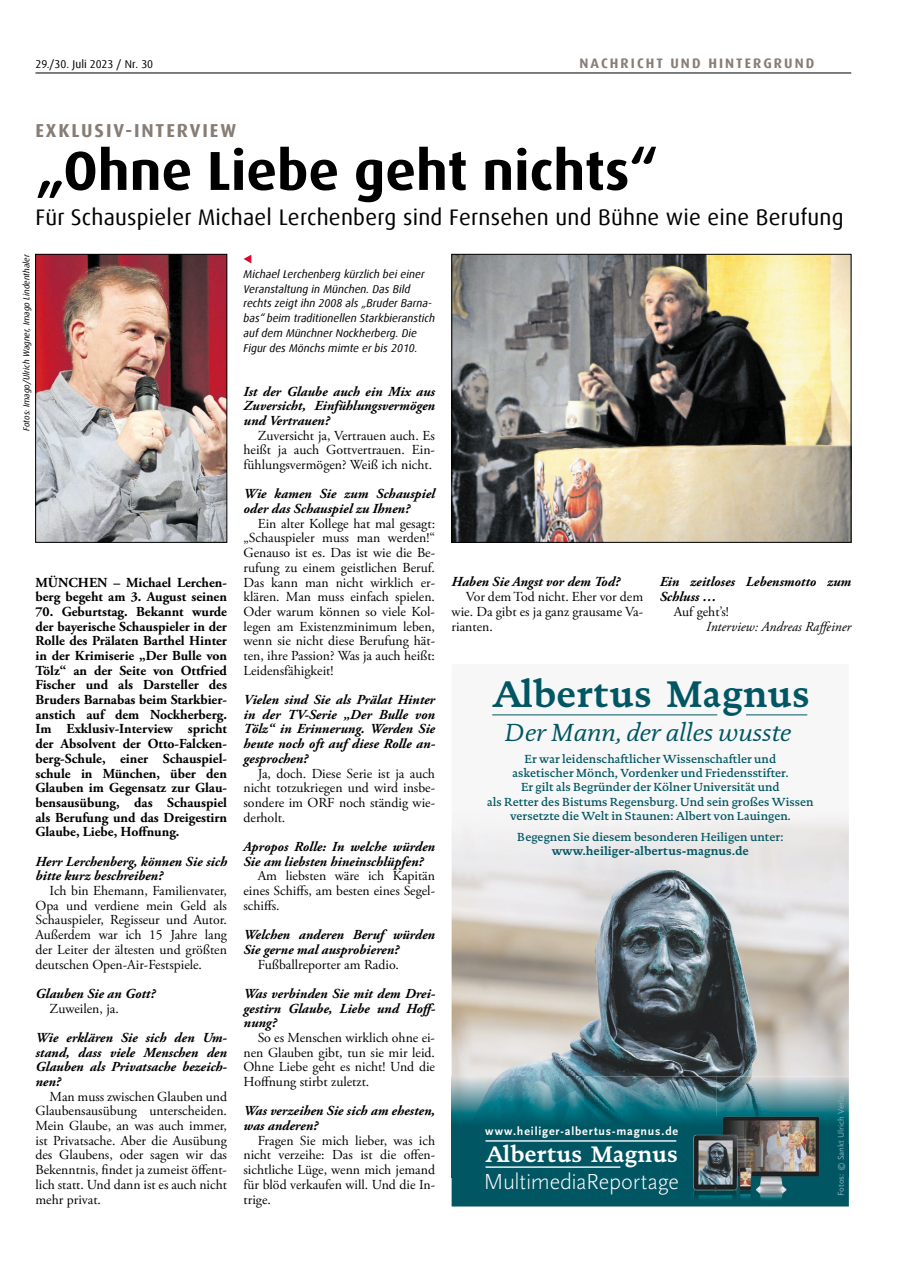
<style>
.page{position:relative;width:908px;height:1276px;background:#fff}
.page>*{position:absolute;margin:0;border:0;box-sizing:border-box;transform-origin:0 0}
.t1{font:700 55px "Dax Offc Pro";color:#000}
.t2{font:700 37.62px "DTL Documenta TOT";color:#005663}
.t3{font:italic 25.12px "DTL Documenta TOT";color:#005663}
.t4{font:300 22.75px "Scala Sans";letter-spacing:-.01em;color:#fff}
.t5{font:700 22.75px "DTL Documenta TOT";color:#fff}
.t6{font:22.5px "Dax Offc Pro";letter-spacing:.01em;color:#000}
.t7{font:700 18.75px "Dax Offc Pro";letter-spacing:.1em;color:#867d76}
.t8{font:13.75px/14.6px "Adobe Garamond Pro";color:#000;text-align:justify}
.t9{font:italic 700 13.75px/14.6px "Adobe Garamond Pro";color:#000}
.t10{font:700 13.75px/14.6px "Adobe Garamond Pro";color:#000}
.t11{font:italic 13.75px "Adobe Garamond Pro";color:#000}
.t12{font:700 13.75px "Dax Offc Pro";letter-spacing:.15em;color:#867d76}
.t13{font:700 12px "Scala Sans";letter-spacing:.07em;color:#fff}
.t14{font:500 11.88px/14.2px "DTL Documenta TOT";color:#005663;text-align:center}
.t15{font:700 11.88px "DTL Documenta TOT";color:#005663}
.t16{font:italic 11.25px/14.8px "Dax Offc Pro";color:#000}
.t17{font:11.25px "Dax Offc Pro";color:#000}
.t18{font:italic 8.75px "Dax Offc Pro";color:#000}
.t19{font:8.75px "Scala Sans";color:#88b4bd}
</style>
<div class="page">
<hr style="left:35px;top:73px;width:815px;height:1px;background:#000">
<img style="left:37px;top:256px;width:188px;height:284px">
<div style="left:35px;top:254px;width:192px;height:288px;border:1px solid #000"></div>
<img style="left:453px;top:256px;width:395px;height:284px">
<div style="left:451px;top:254px;width:399px;height:288px;border:1px solid #000"></div>
<svg style="left:243px;top:255px;width:8px;height:8px"></svg>
<img style="left:451px;top:714px;width:397px;height:362px">
<div style="left:451px;top:1178px;width:397px;height:28px;background:#005663"></div>
<img style="left:451px;top:1076px;width:265px;height:102px">
<img style="left:716px;top:1076px;width:132px;height:68px">
<img style="left:819px;top:1144px;width:29px;height:34px">
<hr style="left:492px;top:714px;width:225px;height:1px;background:#005663">
<hr style="left:745px;top:714px;width:61px;height:1px;background:#005663">
<img style="left:693px;top:1116px;width:126px;height:84px">
<hr style="left:485px;top:1166px;width:135px;height:1px;background:#fff">
<hr style="left:485px;top:1140px;width:191px;height:1px;background:#fff">
<p class="t17" style="left:35px;top:56px;width:119px">29./30. Juli 2023 / Nr. 30</p>
<p class="t12" style="left:579px;top:54px;width:236px">NACHRICHT UND HINTERGRUND</p>
<h3 class="t7" style="left:35px;top:119px;width:202px">EXKLUSIV-INTERVIEW</h3>
<h1 class="t1" style="left:35px;top:135px;width:623px">„Ohne Liebe geht nichts“</h1>
<h3 class="t6" style="left:35px;top:202px;width:809px">Für Schauspieler Michael Lerchenberg sind Fernsehen und Bühne wie eine Berufung</h3>
<p class="t18" style="left:21px;top:431px;width:179px;rotate:-90deg">Fotos: Imago/Ulrich Wagner, Imago Lindenthaler</p>
<p class="t10" style="left:35px;top:575px;width:193px">MÜNCHEN – Michael Lerchen&shy;berg begeht am 3. August seinen</p>
<p class="t10" style="left:35px;top:604px;width:193px;text-align:justify">70. Geburtstag. Bekannt wurde der bayerische Schauspieler in der Rolle des Prälaten Barthel Hinter in der Krimiserie „Der Bulle von Tölz“ an der Seite von Ottfried Fischer und als Darsteller des Bruders Barnabas beim Starkbier&shy;anstich auf dem Nockherberg.<br>Im Exklusiv-Interview spricht der Absolvent der Otto-Falcken&shy;berg-Schule, einer Schauspiel&shy;schule in München, über den Glauben im Gegensatz zur Glau&shy;bensausübung, das Schauspiel als Berufung und das Dreigestirn Glaube, Liebe, Hoffnung.</p>
<p class="t9" style="left:35px;top:854px;width:193px">Herr Lerchenberg, können Sie sich bitte kurz beschreiben?</p>
<p class="t8" style="left:35px;top:884px;width:193px;text-indent:14px">Ich bin Ehemann, Familienvater, Opa und verdiene mein Geld als Schauspieler, Regisseur und Autor.<br>Außerdem war ich 15 Jahre lang der Leiter der ältesten und größten deutschen Open-Air-Festspiele.</p>
<p class="t9" style="left:35px;top:986px;width:121px">Glauben Sie an Gott?</p>
<p class="t8" style="left:50px;top:1001px;width:71px">Zuweilen, ja.</p>
<p class="t9" style="left:35px;top:1030px;width:193px;text-align:justify">Wie erklären Sie sich den Um&shy;stand, dass viele Menschen den Glauben als Privatsache bezeich&shy;nen?</p>
<p class="t8" style="left:35px;top:1089px;width:193px;text-indent:14px">Man muss zwischen Glauben und Glaubensausübung unterscheiden.<br>Mein Glaube, an was auch immer, ist Privatsache. Aber die Ausübung des Glaubens, oder sagen wir das Bekenntnis, findet ja zumeist öffent&shy;lich statt. Und dann ist es auch nicht mehr privat.</p>
<p class="t16" style="left:243px;top:267px;width:193px">Michael Lerchenberg kürzlich bei einer Veranstaltung in München. Das Bild rechts zeigt ihn 2008 als „Bruder Barna&shy;bas“ beim traditionellen Starkbieranstich auf dem Münchner Nockherberg. Die Figur des Mönchs mimte er bis 2010.</p>
<p class="t9" style="left:243px;top:384px;width:193px;text-align:justify">Ist der Glaube auch ein Mix aus Zuversicht, Einfühlungsvermögen und Vertrauen?</p>
<p class="t8" style="left:243px;top:428px;width:193px;text-indent:14px">Zuversicht ja, Vertrauen auch. Es heißt ja auch Gottvertrauen. Ein&shy;fühlungsvermögen? Weiß ich nicht.</p>
<p class="t9" style="left:243px;top:487px;width:193px">Wie kamen Sie zum Schauspiel oder das Schauspiel zu Ihnen?</p>
<p class="t8" style="left:243px;top:516px;width:193px;text-indent:14px">Ein alter Kollege hat mal gesagt: „Schauspieler muss man werden!“ Genauso ist es. Das ist wie die Be&shy;rufung zu einem geistlichen Beruf.<br>Das kann man nicht wirklich er&shy;klären. Man muss einfach spielen.<br>Oder warum können so viele Kol&shy;legen am Existenzminimum leben, wenn sie nicht diese Berufung hät&shy;ten, ihre Passion? Was ja auch heißt:<br>Leidensfähigkeit!</p>
<p class="t9" style="left:243px;top:692px;width:193px;text-align:justify">Vielen sind Sie als Prälat Hinter in der TV-Serie „Der Bulle von Tölz“ in Erinnerung. Werden Sie heute noch oft auf diese Rolle an&shy;gesprochen?</p>
<p class="t8" style="left:243px;top:766px;width:193px;text-indent:14px">Ja, doch. Diese Serie ist ja auch nicht totzukriegen und wird insbe&shy;sondere im ORF noch ständig wie&shy;derholt.</p>
<p class="t9" style="left:243px;top:839px;width:193px">Apropos Rolle: In welche würden<br>Sie am liebsten hineinschlüpfen?</p>
<p class="t8" style="left:243px;top:869px;width:193px;text-indent:14px">Am liebsten wäre ich Kapitän eines Schiffs, am besten eines Segel&shy;schiffs.</p>
<p class="t9" style="left:243px;top:927px;width:193px">Welchen anderen Beruf würden<br>Sie gerne mal ausprobieren?</p>
<p class="t8" style="left:257px;top:957px;width:143px">Fußballreporter am Radio.</p>
<p class="t9" style="left:243px;top:986px;width:194px;text-align:justify">Was verbinden Sie mit dem Drei&shy;gestirn Glaube, Liebe und Hoff&shy;nung?</p>
<p class="t8" style="left:243px;top:1030px;width:193px;text-indent:14px">So es Menschen wirklich ohne ei&shy;nen Glauben gibt, tun sie mir leid.<br>Ohne Liebe geht es nicht! Und die Hoffnung stirbt zuletzt.</p>
<p class="t9" style="left:243px;top:1104px;width:193px">Was verzeihen Sie sich am ehesten, was anderen?</p>
<p class="t8" style="left:243px;top:1133px;width:193px;text-indent:14px">Fragen Sie mich lieber, was ich nicht verzeihe: Das ist die offen&shy;sichtliche Lüge, wenn mich jemand für blöd verkaufen will. Und die In&shy;trige.</p>
<p class="t9" style="left:451px;top:575px;width:170px">Haben Sie Angst vor dem Tod?</p>
<p class="t8" style="left:451px;top:590px;width:193px;text-indent:14px">Vor dem Tod nicht. Eher vor dem wie. Da gibt es ja ganz grausame Va&shy;rianten.</p>
<p class="t9" style="left:659px;top:575px;width:193px">Ein zeitloses Lebensmotto zum<br>Schluss …</p>
<p class="t8" style="left:673px;top:604px;width:57px">Auf geht’s!</p>
<p class="t11" style="left:706px;top:618px;width:146px">Interview: Andreas Raffeiner</p>
<h2 class="t2" style="left:492px;top:671px;width:319px">Albertus Magnus</h2>
<h3 class="t3" style="left:504px;top:717px;width:287px">Der Mann, der alles wusste</h3>
<p class="t14" style="left:487px;top:751px;width:328px">Er war leidenschaftlicher Wissenschaftler und<br>asketischer Mönch, Vordenker und Friedensstifter.<br>Er gilt als Begründer der Kölner Universität und<br>als Retter des Bistums Regensburg. Und sein großes Wissen versetzte die Welt in Staunen: Albert von Lauingen.</p>
<p class="t14" style="left:517px;top:830px;width:267px">Begegnen Sie diesem besonderen Heiligen unter:</p>
<p class="t15" style="left:551px;top:844px;width:199px">www.heiliger-albertus-magnus.de</p>
<p class="t13" style="left:485px;top:1125px;width:194px">www.heiliger-albertus-magnus.de</p>
<h3 class="t5" style="left:485px;top:1140px;width:194px">Albertus Magnus</h3>
<h3 class="t4" style="left:483px;top:1169px;width:196px">MultimediaReportage</h3>
<p class="t19" style="left:835px;top:1196px;width:106px;rotate:-90deg">Fotos: © Sankt Ulrich Verlag</p>
</div>
